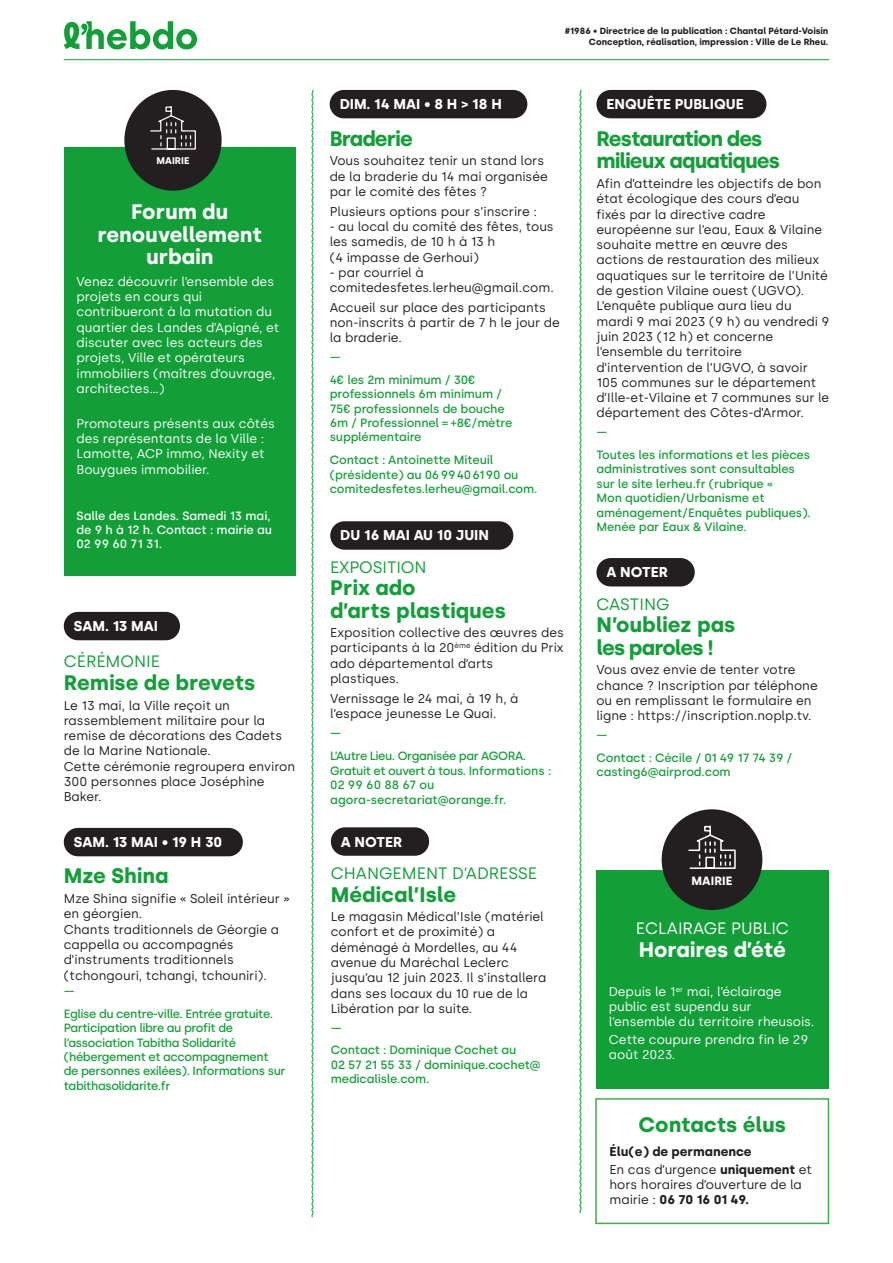
<style>
.page{position:relative;width:893px;height:1263px;background:#fff}
.page>*{position:absolute;margin:0;border:0;box-sizing:border-box;transform-origin:0 0}
.Titre{font:700 21px/22.5px "Silka";color:#129f38}
.Titre-2{font:700 21px "Silka";letter-spacing:-.025em;color:#129f38}
.Titre_blanc{font:700 21px/22.5px "Silka";color:#fff;text-align:center}
.Sur-titre{font:700 21px "Silka";color:#129f38}
.Titre-3{font:700 21px "Silka";letter-spacing:-.045em;color:#129f38}
.Sur-titre-2{font:16.5px "Silka";color:#129f38}
.Sur-titre_Blanc{font:16.5px "Silka";color:#fff}
.Petite_date{font:700 14.25px "Silka";color:#fff}
.Texte{font:12.75px/15.3px "Silka";color:#231f20}
.Texte__bloc_vert{font:12.75px/15.3px "Silka";color:#fff}
.Texte__bloc_vert-2{font:12.75px/15.3px "Silka";color:#231f20}
.Intertitre__bloc_ver{font:700 12.75px "Silka";color:#231f20}
.Infos_supp____rensei{font:500 12px/14.4px "Silka";letter-spacing:-.01em;color:#129f38}
.Infos_supp____rensei-2{font:500 12px/14.4px "Silka";letter-spacing:-.03em;color:#129f38}
.Infos_supp____rensei-3{font:500 12px/14.4px "Silka";color:#fff}
.Texte-2{font:500 12px "Silka";color:#129f38}
.t1{font:700 12px "Silka";color:#fff}
.t2{font:700 9.75px "Silka";color:#fff}
.t3{font:700 9px "Silka";color:#231f20}
.s1{font-weight:700}
</style>
<div class="page">
<svg style="left:579px;top:89px;width:3px;height:1124px"></svg>
<div style="left:595px;top:1098px;width:234px;height:126px;border:2px solid #40ae49"></div>
<svg style="left:311px;top:89px;width:3px;height:1129px"></svg>
<div style="left:64px;top:828px;width:179px;height:28px;background:#231f20;border-radius:14px"></div>
<div style="left:330px;top:90px;width:197px;height:28px;background:#231f20;border-radius:14px"></div>
<div style="left:64px;top:612px;width:116px;height:28px;background:#231f20;border-radius:14px"></div>
<div style="left:596px;top:90px;width:170px;height:28px;background:#231f20;border-radius:14px"></div>
<div style="left:330px;top:521px;width:183px;height:29px;background:#231f20;border-radius:14px"></div>
<div style="left:596px;top:558px;width:99px;height:28px;background:#231f20;border-radius:14px"></div>
<div style="left:331px;top:827px;width:98px;height:29px;background:#231f20;border-radius:14px"></div>
<div style="left:596px;top:870px;width:233px;height:218px;background:#129f38"></div>
<div style="left:662px;top:809px;width:100px;height:101px;background:#231f20;border-radius:50%"></div>
<svg style="left:688px;top:825px;width:48px;height:44px"></svg>
<div style="left:64px;top:148px;width:232px;height:428px;background:#129f38"></div>
<div style="left:124px;top:90px;width:98px;height:101px;background:#231f20;border-radius:50%"></div>
<svg style="left:150px;top:106px;width:46px;height:44px"></svg>
<svg style="left:64px;top:21px;width:133px;height:28px"></svg>
<hr style="left:64px;top:59px;width:765px;height:1px;background:#129f38">
<p class="t2" style="left:156px;top:155px;width:35px">MAIRIE</p>
<p class="Titre_blanc" style="left:98px;top:201px;width:166px">Forum du renouvellement urbain</p>
<p class="Texte__bloc_vert" style="left:77px;top:274px;width:204px">Venez découvrir l’ensemble des projets en cours qui contribueront à la mutation du quartier des Landes d’Apigné, et discuter avec les acteurs des projets, Ville et opérateurs immobiliers (maîtres d’ouvrage, architectes…)</p>
<p class="Texte__bloc_vert" style="left:77px;top:416px;width:200px">Promoteurs présents aux côtés des représentants de la Ville :<br>Lamotte, ACP immo, Nexity et<br>Bouygues immobilier.</p>
<p class="Infos_supp____rensei-3" style="left:77px;top:508px;width:197px">Salle des Landes. Samedi 13 mai, de 9 h à 12 h. Contact : mairie au<br>02 99 60 71 31.</p>
<p class="Petite_date" style="left:74px;top:618px;width:86px">SAM. 13 MAI</p>
<p class="Sur-titre-2" style="left:64px;top:652px;width:98px">CÉRÉMONIE</p>
<p class="Titre" style="left:64px;top:671px;width:193px">Remise de brevets</p>
<p class="Texte" style="left:64px;top:697px;width:233px">Le 13 mai, la Ville reçoit un rassemblement militaire pour la remise de décorations des Cadets de la Marine Nationale.<br>Cette cérémonie regroupera environ<br>300 personnes place Joséphine<br>Baker.</p>
<p class="Petite_date" style="left:74px;top:834px;width:150px">SAM. 13 MAI • 19 H 30</p>
<p class="Titre" style="left:64px;top:865px;width:106px">Mze Shina</p>
<p class="Texte" style="left:64px;top:891px;width:228px">Mze Shina signifie « Soleil intérieur » en géorgien.<br>Chants traditionnels de Géorgie a cappella ou accompagnés d’instruments traditionnels (tchongouri, tchangi, tchouniri).</p>
<p class="Texte-2" style="left:64px;top:983px;width:12px">—</p>
<p class="Infos_supp____rensei-2" style="left:64px;top:1006px;width:223px">Eglise du centre-ville. Entrée gratuite.<br>Participation libre au profit de l’association Tabitha Solidarité (hébergement et accompagnement de personnes exilées). Informations sur tabithasolidarite.fr</p>
<p class="Petite_date" style="left:340px;top:96px;width:164px">DIM. 14 MAI • 8 H &gt; 18 H</p>
<p class="t3" style="left:565px;top:26px;width:265px">#1986 • Directrice de la publication : Chantal Pétard-Voisin</p>
<p class="t3" style="left:589px;top:37px;width:241px">Conception, réalisation, impression : Ville de Le Rheu.</p>
<p class="Petite_date" style="left:606px;top:96px;width:139px">ENQUÊTE PUBLIQUE</p>
<p class="Titre-2" style="left:330px;top:126px;width:85px">Braderie</p>
<p class="Texte" style="left:330px;top:153px;width:220px">Vous souhaitez tenir un stand lors de la braderie du 14 mai organisée par le comité des fêtes ?</p>
<p class="Texte" style="left:330px;top:203px;width:209px">Plusieurs options pour s’inscrire :</p>
<p class="Texte" style="left:330px;top:219px;width:226px">- au local du comité des fêtes, tous les samedis, de 10 h à 13 h<br>(4 impasse de Gerhoui)</p>
<p class="Texte" style="left:330px;top:265px;width:226px">- par courriel à comitedesfetes.lerheu@gmail.com.</p>
<p class="Texte" style="left:330px;top:300px;width:232px">Accueil sur place des participants non-inscrits à partir de 7 h le jour de la braderie.</p>
<p class="Texte-2" style="left:330px;top:350px;width:12px">—</p>
<p class="Infos_supp____rensei" style="left:330px;top:372px;width:184px">4€ les 2m minimum / 30€ professionnels 6m minimum /<br>75€ professionnels de bouche<br>6m / Professionnel = +8€/mètre supplémentaire</p>
<p class="Infos_supp____rensei" style="left:330px;top:453px;width:209px">Contact : Antoinette Miteuil (présidente) au 0699406190 ou comitedesfetes.lerheu@gmail.com.</p>
<p class="Petite_date" style="left:340px;top:527px;width:150px">DU 16 MAI AU 10 JUIN</p>
<p class="Sur-titre-2" style="left:330px;top:557px;width:98px">EXPOSITION</p>
<p class="Titre" style="left:330px;top:576px;width:177px">Prix ado<br>d’arts plastiques</p>
<p class="Texte" style="left:330px;top:625px;width:235px">Exposition collective des œuvres des participants à la 20<sup>ème</sup> édition du Prix ado départemental d’arts plastiques.</p>
<p class="Texte" style="left:330px;top:690px;width:190px">Vernissage le 24 mai, à 19 h, à l’espace jeunesse Le Quai.</p>
<p class="Texte-2" style="left:330px;top:726px;width:12px">—</p>
<p class="Infos_supp____rensei-2" style="left:330px;top:749px;width:223px">L’Autre Lieu. Organisée par AGORA.<br>Gratuit et ouvert à tous. Informations :<br>02 99 60 88 67 ou agora-secretariat@orange.fr.</p>
<p class="Petite_date" style="left:341px;top:833px;width:63px">A NOTER</p>
<p class="Sur-titre-2" style="left:331px;top:863px;width:208px">CHANGEMENT D’ADRESSE</p>
<p class="Sur-titre" style="left:331px;top:882px;width:127px">Médical’Isle</p>
<p class="Texte" style="left:331px;top:909px;width:217px">Le magasin Médical’Isle (matériel confort et de proximité) a déménagé à Mordelles, au 44 avenue du Maréchal Leclerc jusqu’au 12 juin 2023. Il s’installera dans ses locaux du 10 rue de la<br>Libération par la suite.</p>
<p class="Texte-2" style="left:331px;top:1020px;width:12px">—</p>
<p class="Infos_supp____rensei" style="left:331px;top:1043px;width:211px">Contact : Dominique Cochet au<br>02 57 21 55 33 / dominique.cochet@ medicalisle.com.</p>
<p class="Titre-2" style="left:596px;top:126px;width:168px">Restauration des</p>
<p class="Titre-2" style="left:596px;top:149px;width:185px">milieux aquatiques</p>
<p class="Texte" style="left:596px;top:176px;width:235px">Afin d’atteindre les objectifs de bon état écologique des cours d’eau fixés par la directive cadre européenne sur l’eau, Eaux &amp; Vilaine souhaite mettre en œuvre des actions de restauration des milieux aquatiques sur le territoire de l’Unité de gestion Vilaine ouest (UGVO).<br>L’enquête publique aura lieu du mardi 9 mai 2023 (9 h) au vendredi 9 juin 2023 (12 h) et concerne l’ensemble du territoire d’intervention de l’UGVO, à savoir 105 communes sur le département d’Ille-et-Vilaine et 7 communes sur le département des Côtes-d’Armor.</p>
<p class="Texte-2" style="left:596px;top:425px;width:12px">—</p>
<p class="Infos_supp____rensei" style="left:596px;top:448px;width:216px">Toutes les informations et les pièces administratives sont consultables sur le site lerheu.fr (rubrique «<br>Mon quotidien/Urbanisme et aménagement/Enquêtes publiques).<br>Menée par Eaux &amp; Vilaine.</p>
<p class="Petite_date" style="left:606px;top:564px;width:63px">A NOTER</p>
<p class="Sur-titre-2" style="left:596px;top:594px;width:75px">CASTING</p>
<p class="Sur-titre" style="left:596px;top:612px;width:140px">N’oubliez pas</p>
<p class="Titre-3" style="left:596px;top:635px;width:119px">les paroles !</p>
<p class="Texte" style="left:596px;top:662px;width:223px">Vous avez envie de tenter votre chance ? Inscription par téléphone ou en remplissant le formulaire en ligne : https://inscription.noplp.tv.</p>
<p class="Texte-2" style="left:596px;top:727px;width:12px">—</p>
<p class="Infos_supp____rensei" style="left:596px;top:750px;width:198px">Contact : Cécile / 01 49 17 74 39 / casting6@airprod.com</p>
<p class="t1" style="left:692px;top:874px;width:42px">MAIRIE</p>
<p class="Sur-titre_Blanc" style="left:636px;top:919px;width:155px">ECLAIRAGE PUBLIC</p>
<p class="Titre_blanc" style="left:639px;top:938px;width:149px">Horaires d’été</p>
<p class="Texte__bloc_vert" style="left:609px;top:984px;width:207px">Depuis le 1<sup>er</sup> mai, l’éclairage public est supendu sur l’ensemble du territoire rheusois.</p>
<p class="Texte__bloc_vert" style="left:609px;top:1032px;width:201px">Cette coupure prendra fin le 29 août 2023.</p>
<p class="Titre" style="left:638px;top:1114px;width:149px">Contacts élus</p>
<p class="Intertitre__bloc_ver" style="left:609px;top:1144px;width:144px">Élu(e) de permanence</p>
<p class="Texte__bloc_vert-2" style="left:609px;top:1161px;width:204px">En cas d’urgence <span class="s1">uniquement</span> et hors horaires d’ouverture de la mairie : <span class="s1">06 70 16 01 49.</span></p>
</div>
